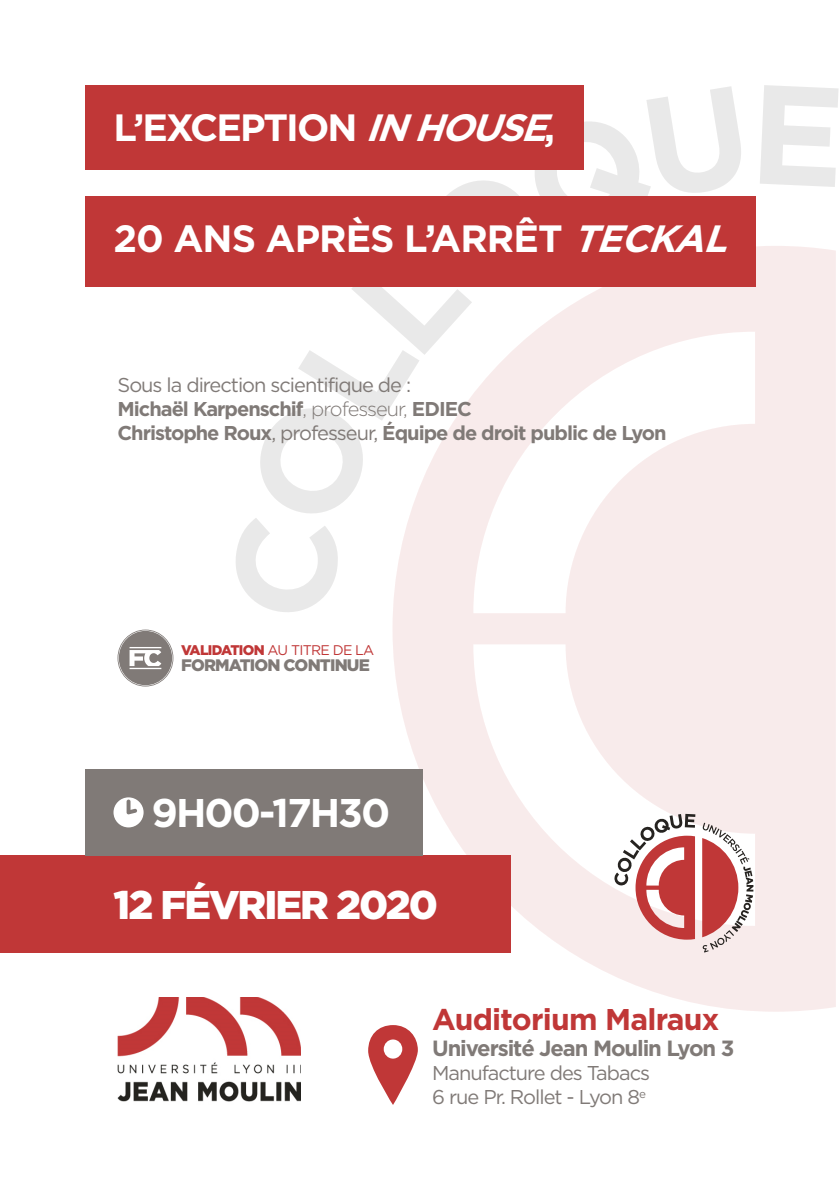
<style>
.page{position:relative;width:840px;height:1191px;background:#fff}
.page>*{position:absolute;margin:0;border:0;box-sizing:border-box;transform-origin:0 0}
.t1{font:900 40px "Gotham";letter-spacing:-.05em;color:#fff}
.t2{font:700 40px "Gotham";letter-spacing:-.05em;color:#fff}
.t3{font:700 38px "Gotham";letter-spacing:-.025em;color:#fff}
.t4{font:700 38px "Gotham";letter-spacing:-.05em;color:#fff}
.t5{font:700 30px "Gotham";letter-spacing:-.025em;color:#c03737}
.t6{font:700 22px "Gotham";letter-spacing:-.05em;color:#807a77}
.t7{font:700 20px/24px "Gotham";letter-spacing:-.05em;color:#807a77}
.t8{font:20px/24px "Gotham";letter-spacing:-.05em;color:#807a77}
.t9{font:900 16.6px "Gotham";letter-spacing:-.05em;color:#807a77}
.t10{font:14px "Gotham";letter-spacing:-.05em;color:#c03737}
.s1{font-style:italic}
.s2{font-weight:400}
.s3{font-weight:300}
.s4{font-weight:900}
</style>
<div class="page">
<svg style="left:392px;top:246px;width:443px;height:765px;fill:#f8ebeb"></svg>
<svg style="left:232px;top:86px;width:512px;height:529px"></svg>
<svg style="left:760px;top:85px;width:78px;height:102px"></svg>
<svg style="left:613px;top:814px;width:82px;height:125px"></svg>
<svg style="left:701px;top:822px;width:52px;height:130px"></svg>
<div style="left:0;top:855px;width:510px;height:97px;background:#c03737"></div>
<div style="left:85px;top:769px;width:338px;height:86px;background:#807a77"></div>
<svg style="left:113px;top:797px;width:30px;height:30px"></svg>
<svg style="left:368px;top:1025px;width:49px;height:80px"></svg>
<div style="left:85px;top:85px;width:498px;height:85px;background:#c03737"></div>
<div style="left:85px;top:196px;width:670px;height:90px;background:#c03737"></div>
<svg style="left:117px;top:629px;width:56px;height:57px"></svg>
<img style="left:117px;top:997px;width:183px;height:105px">
<h2 class="t4" style="left:113px;top:106px;width:448px">L’EXCEPTION <span class="s1">INHOUSE</span>,</h2>
<h2 class="t3" style="left:113px;top:216px;width:628px">20 ANS APRÈS L’ARRÊT <span class="s1">TECKAL</span></h2>
<p class="t7" style="left:117px;top:372px;width:550px"><span class="s2">Sous la direction scientifique de :<br></span>Michaël Karpenschif<span class="s3">, professeur,</span> EDIEC<br>Christophe Roux<span class="s2">, professeur,</span> Équipe de droit public de Lyon</p>
<p class="t10" style="left:181px;top:642px;width:195px"><span class="s4">VALIDATION</span> AU TITRE DE LA</p>
<p class="t9" style="left:181px;top:655px;width:190px">FORMATION CONTINUE</p>
<h1 class="t2" style="left:151px;top:790px;width:240px">9H00-17H30</h1>
<h1 class="t1" style="left:113px;top:881px;width:326px">12 FÉVRIER 2020</h1>
<h3 class="t5" style="left:432px;top:1002px;width:288px">Auditorium Malraux</h3>
<p class="t6" style="left:432px;top:1036px;width:303px">Université Jean Moulin Lyon 3</p>
<p class="t8" style="left:432px;top:1061px;width:219px">Manufacture des Tabacs<br>6 rue Pr. Rollet - Lyon 8<sup>e</sup></p>
</div>
